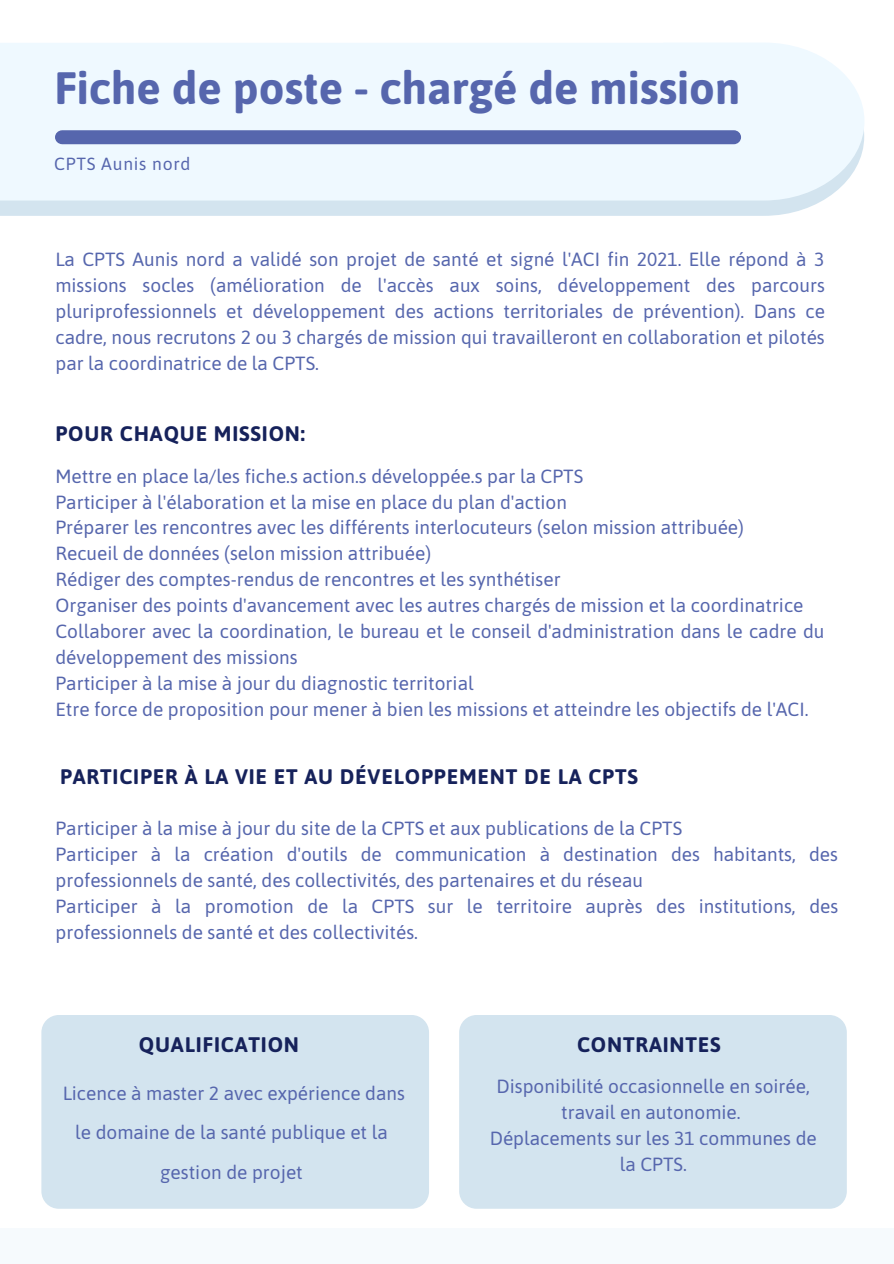
<style>
.page{position:relative;width:894px;height:1264px;background:#fff}
.page>*{position:absolute;margin:0;border:0;box-sizing:border-box;transform-origin:0 0}
.t1{font:700 45.3px "Asap";color:#5666ad}
.t2{font:700 21px "Asap";letter-spacing:.04em;color:#16225b}
.t3{font:19.05px/26px "Asap";color:#5666ad}
.t4{font:17.55px "Asap";letter-spacing:.04em;color:#5666ad}
</style>
<div class="page">
<svg style="left:0;top:200px;width:823px;height:16px;background:#d5e5ef"></svg>
<div style="left:0;top:43px;width:864px;height:157px;background:#eff9ff"></div>
<div style="left:0;top:1227px;width:893px;height:36px;background:#f6fafd"></div>
<div style="left:55px;top:130px;width:685px;height:14px;background:#5666ad;border-radius:7px"></div>
<div style="left:41px;top:1015px;width:388px;height:193px;background:#d3e4ef;border-radius:17px"></div>
<div style="left:459px;top:1015px;width:387px;height:193px;background:#d3e4ef;border-radius:17px"></div>
<p class="t1" style="left:54px;top:62px;width:687px">Fiche de poste - chargé de mission</p>
<p class="t4" style="left:54px;top:154px;width:138px">CPTS Aunis nord</p>
<p class="t3" style="left:55px;top:246px;width:770px;text-align:justify">La CPTS Aunis nord a validé son projet de santé et signé l'ACI fin 2021. Elle répond à 3 missions socles (amélioration de l'accès aux soins, développement des parcours pluriprofessionnels et développement des actions territoriales de prévention). Dans ce cadre, nous recrutons 2 ou 3 chargés de mission qui travailleront en collaboration et pilotés par la coordinatrice de la CPTS.</p>
<p class="t2" style="left:55px;top:421px;width:251px">POUR CHAQUE MISSION:</p>
<p class="t3" style="left:55px;top:463px;width:529px">Mettre en place la/les fiche.s action.s développée.s par la CPTS</p>
<p class="t3" style="left:55px;top:488px;width:513px">Participer à l'élaboration et la mise en place du plan d'action</p>
<p class="t3" style="left:55px;top:514px;width:690px">Préparer les rencontres avec les différents interlocuteurs (selon mission attribuée)</p>
<p class="t3" style="left:55px;top:540px;width:377px">Recueil de données (selon mission attribuée)</p>
<p class="t3" style="left:55px;top:566px;width:506px">Rédiger des comptes-rendus de rencontres et les synthétiser</p>
<p class="t3" style="left:55px;top:592px;width:749px">Organiser des points d'avancement avec les autres chargés de mission et la coordinatrice</p>
<p class="t3" style="left:55px;top:618px;width:770px">Collaborer avec la coordination, le bureau et le conseil d'administration dans le cadre du développement des missions</p>
<p class="t3" style="left:55px;top:670px;width:419px">Participer à la mise à jour du diagnostic territorial</p>
<p class="t3" style="left:55px;top:696px;width:754px">Etre force de proposition pour mener à bien les missions et atteindre les objectifs de l'ACI.</p>
<p class="t2" style="left:60px;top:764px;width:579px">PARTICIPER À LA VIE ET AU DÉVELOPPEMENT DE LA CPTS</p>
<p class="t3" style="left:55px;top:815px;width:628px">Participer à la mise à jour du site de la CPTS et aux publications de la CPTS</p>
<p class="t3" style="left:55px;top:841px;width:783px">Participer à la création d'outils de communication à destination des habitants, des professionnels de santé, des collectivités, des partenaires et du réseau</p>
<p class="t3" style="left:55px;top:893px;width:784px">Participer à la promotion de la CPTS sur le territoire auprès des institutions, des professionnels de santé et des collectivités.</p>
<p class="t2" style="left:139px;top:1032px;width:162px">QUALIFICATION</p>
<p class="t3" style="left:63px;top:1073px;width:343px;line-height:39.5px;text-align:center">Licence à master 2 avec expérience dans le domaine de la santé publique et la gestion de projet</p>
<p class="t2" style="left:577px;top:1032px;width:145px">CONTRAINTES</p>
<p class="t3" style="left:496px;top:1073px;width:315px;text-align:center">Disponibilité occasionnelle en soirée, travail en autonomie.</p>
<p class="t3" style="left:489px;top:1125px;width:328px;text-align:center">Déplacements sur les 31 communes de la CPTS.</p>
</div>
